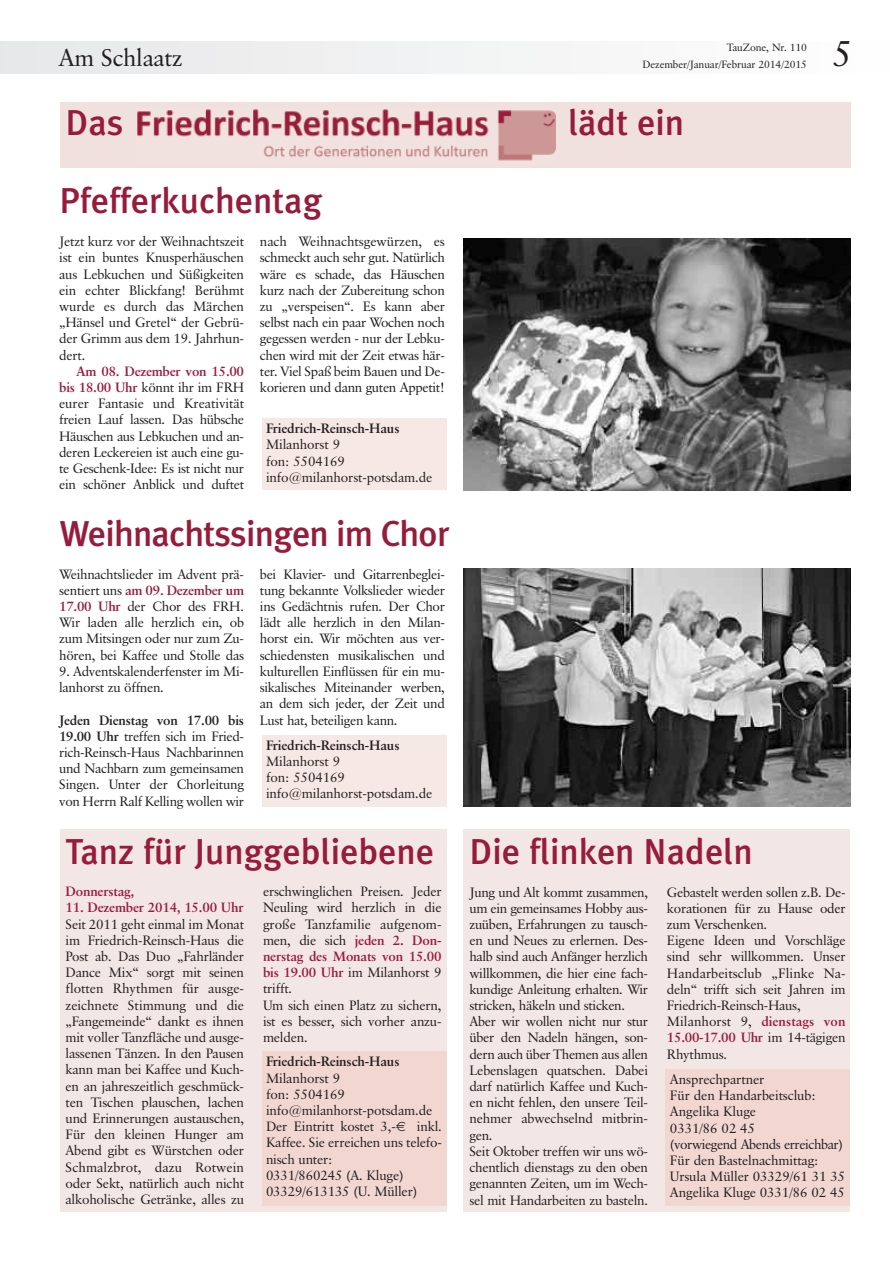
<style>
.page{position:relative;width:893px;height:1263px;background:#fff}
.page>*{position:absolute;margin:0;border:0;box-sizing:border-box;transform-origin:0 0}
.t1{font:500 36px "Meta Plus";color:#971c3c}
.t2{font:500 36px "Meta Plus";letter-spacing:-.02em;color:#971c3c}
.t3{font:36px "Classical Garamond BT";color:#231f20}
.t4{font:24px "Classical Garamond BT";letter-spacing:-.01em;color:#231f20}
.t5{font:13.5px/16.2px "Classical Garamond BT";letter-spacing:-.02em;color:#231f20}
.t6{font:700 13.5px "Classical Garamond BT";letter-spacing:-.01em;color:#231f20}
.t7{font:700 13.5px "Classical Garamond BT";letter-spacing:-.015em;color:#971c3c}
.t8{font:10.5px/17.2px "Classical Garamond BT";letter-spacing:-.01em;color:#231f20;text-align:right}
.s1{font-weight:700;color:#971c3c}
.s2{font-weight:700}
</style>
<div class="page">
<div style="left:60px;top:829px;width:386px;height:383px;background:#f3e7e5"></div>
<div style="left:60px;top:102px;width:790px;height:66px;background:#f0e1df"></div>
<div style="left:0;top:41px;width:893px;height:33px;background:#f2f3f4"></div>
<img style="left:137px;top:109px;width:419px;height:52px">
<img style="left:463px;top:238px;width:387px;height:252px">
<div style="left:261px;top:1051px;width:185px;height:155px;background:#f1d7d0"></div>
<div style="left:261px;top:418px;width:185px;height:72px;background:#f6e9e5"></div>
<div style="left:261px;top:735px;width:185px;height:71px;background:#f6e9e5"></div>
<img style="left:463px;top:569px;width:387px;height:237px">
<div style="left:463px;top:829px;width:387px;height:383px;background:#f3e7e5"></div>
<div style="left:665px;top:1069px;width:185px;height:136px;background:#f1d7d0"></div>
<h2 class="t4" style="left:59px;top:47px;width:125px">Am Schlaatz</h2>
<h1 class="t3" style="left:833px;top:39px;width:22px">5</h1>
<p class="t8" style="left:642px;top:39px;width:166px">TauZone, Nr. 110<br>Dezember/Januar/Februar 2014/2015</p>
<h1 class="t1" style="left:66px;top:101px;width:59px">Das</h1>
<h1 class="t1" style="left:568px;top:101px;width:118px">lädt ein</h1>
<h1 class="t1" style="left:60px;top:180px;width:264px">Pfefferkuchentag</h1>
<p class="t5" style="left:59px;top:235px;width:186px;text-align:justify">Jetzt kurz vor der Weihnachtszeit ist ein buntes Knusperhäuschen aus Lebkuchen und Süßigkeiten ein echter Blickfang! Berühmt wurde es durch das Märchen „Hänsel und Gretel“ der Gebrü&shy;der Grimm aus dem 19. Jahrhun&shy;dert.</p>
<p class="t5" style="left:59px;top:364px;width:186px;text-align:justify;text-indent:17px"><span class="s1">Am 08. Dezember von 15.00 bis 18.00 Uhr</span> könnt ihr im FRH eurer Fantasie und Kreativität freien Lauf lassen. Das hübsche Häuschen aus Lebkuchen und an&shy;deren Leckereien ist auch eine gu&shy;te Geschenk-Idee: Es ist nicht nur ein schöner Anblick und duftet</p>
<p class="t5" style="left:260px;top:235px;width:186px;text-align:justify">nach Weihnachtsgewürzen, es schmeckt auch sehr gut. Natürlich wäre es schade, das Häuschen kurz nach der Zubereitung schon zu „verspeisen“. Es kann aber selbst nach ein paar Wochen noch gegessen werden - nur der Lebku&shy;chen wird mit der Zeit etwas här&shy;ter. Viel Spaß beim Bauen und De&shy;korieren und dann guten Appetit!</p>
<p class="t6" style="left:266px;top:423px;width:135px">Friedrich-Reinsch-Haus</p>
<p class="t5" style="left:266px;top:438px;width:168px">Milanhorst 9<br>fon: 5504169 info@milanhorst-potsdam.de</p>
<h1 class="t2" style="left:60px;top:512px;width:391px">Weihnachtssingen im Chor</h1>
<p class="t5" style="left:59px;top:567px;width:186px;text-align:justify">Weihnachtslieder im Advent prä&shy;sentiert uns <span class="s1">am 09. Dezember um 17.00 Uhr</span> der Chor des FRH.<br>Wir laden alle herzlich ein, ob zum Mitsingen oder nur zum Zu&shy;hören, bei Kaffee und Stolle das</p>
<p class="t5" style="left:59px;top:664px;width:186px">9. Adventskalenderfenster im Mi&shy;lanhorst zu öffnen.</p>
<p class="t5" style="left:59px;top:713px;width:186px;text-align:justify"><span class="s2">Jeden Dienstag von 17.00 bis 19.00 Uhr</span> treffen sich im Fried&shy;rich-Reinsch-Haus Nachbarinnen und Nachbarn zum gemeinsamen Singen. Unter der Chorleitung von Herrn Ralf Kelling wollen wir</p>
<p class="t5" style="left:260px;top:567px;width:186px;text-align:justify">bei Klavier- und Gitarrenbeglei&shy;tung bekannte Volkslieder wieder ins Gedächtnis rufen. Der Chor lädt alle herzlich in den Milan&shy;horst ein. Wir möchten aus ver&shy;schiedensten musikalischen und kulturellen Einflüssen für ein mu&shy;sikalisches Miteinander werben, an dem sich jeder, der Zeit und Lust hat, beteiligen kann.</p>
<p class="t6" style="left:266px;top:739px;width:135px">Friedrich-Reinsch-Haus</p>
<p class="t5" style="left:266px;top:754px;width:168px">Milanhorst 9<br>fon: 5504169 info@milanhorst-potsdam.de</p>
<h1 class="t1" style="left:66px;top:830px;width:370px">Tanz für Junggebliebene</h1>
<p class="t7" style="left:66px;top:886px;width:70px">Donnerstag,</p>
<p class="t7" style="left:66px;top:902px;width:180px">11. Dezember 2014, 15.00 Uhr</p>
<p class="t5" style="left:66px;top:917px;width:180px;text-align:justify">Seit 2011 geht einmal im Monat im Friedrich-Reinsch-Haus die Post ab. Das Duo „Fahrländer Dance Mix“ sorgt mit seinen flotten Rhythmen für ausge&shy;zeichnete Stimmung und die „Fangemeinde“ dankt es ihnen mit voller Tanzfläche und ausge&shy;lassenen Tänzen. In den Pausen kann man bei Kaffee und Kuch&shy;en an jahreszeitlich geschmück&shy;ten Tischen plauschen, lachen und Erinnerungen austauschen, Für den kleinen Hunger am Abend gibt es Würstchen oder Schmalzbrot, dazu Rotwein oder Sekt, natürlich auch nicht alkoholische Getränke, alles zu</p>
<p class="t5" style="left:263px;top:884px;width:180px">erschwinglichen Preisen. Jeder<br>Neuling wird herzlich in die große Tanzfamilie aufgenom&shy;men, die sich <span class="s1">jeden 2. Don&shy;nerstag des Monats von 15.00 bis 19.00 Uhr</span> im Milanhorst 9 trifft.<br>Um sich einen Platz zu sichern, ist es besser, sich vorher anzu&shy;melden.</p>
<p class="t6" style="left:266px;top:1056px;width:135px">Friedrich-Reinsch-Haus</p>
<p class="t5" style="left:266px;top:1071px;width:168px">Milanhorst 9<br>fon: 5504169 info@milanhorst-potsdam.de<br>Der Eintritt kostet 3,-</p>
<p class="t5" style="left:266px;top:1119px;width:177px;text-indent:151px">inkl.<br>Kaffee. Sie erreichen uns telefo&shy;nisch unter:<br>0331/860245 (A. Kluge)<br>03329/613135 (U. Müller)</p>
<h1 class="t1" style="left:469px;top:831px;width:285px">Die flinken Nadeln</h1>
<p class="t5" style="left:469px;top:885px;width:180px">Jung und Alt kommt zusammen, um ein gemeinsames Hobby aus&shy;zuüben, Erfahrungen zu tausch&shy;en und Neues zu erlernen. Des&shy;halb sind auch Anfänger herzlich willkommen, die hier eine fach&shy;kundige Anleitung erhalten. Wir stricken, häkeln und sticken.<br>Aber wir wollen nicht nur stur über den Nadeln hängen, son&shy;dern auch über Themen aus allen<br>Lebenslagen quatschen. Dabei darf natürlich Kaffee und Kuch&shy;en nicht fehlen, den unsere Teil&shy;nehmer abwechselnd mitbrin&shy;gen.<br>Seit Oktober treffen wir uns wö&shy;chentlich dienstags zu den oben genannten Zeiten, um im Wech&shy;sel mit Handarbeiten zu basteln.</p>
<p class="t5" style="left:667px;top:885px;width:180px">Gebastelt werden sollen z.B. De&shy;korationen für zu Hause oder zum Verschenken.<br>Eigene Ideen und Vorschläge sind sehr willkommen. Unser<br>Handarbeitsclub „Flinke Na&shy;deln“ trifft sich seit Jahren im<br>Friedrich-Reinsch-Haus,<br>Milanhorst 9, <span class="s1">dienstags von<br>15.00-17.00 Uhr</span> im 14-tägigen<br>Rhythmus.</p>
<p class="t5" style="left:670px;top:1072px;width:177px">Ansprechpartner<br>Für den Handarbeitsclub:<br>Angelika Kluge<br>0331/86 02 45<br>(vorwiegend Abends erreichbar)<br>Für den Bastelnachmittag:<br>Ursula Müller 03329/61 31 35<br>Angelika Kluge 0331/86 02 45</p>
</div>
